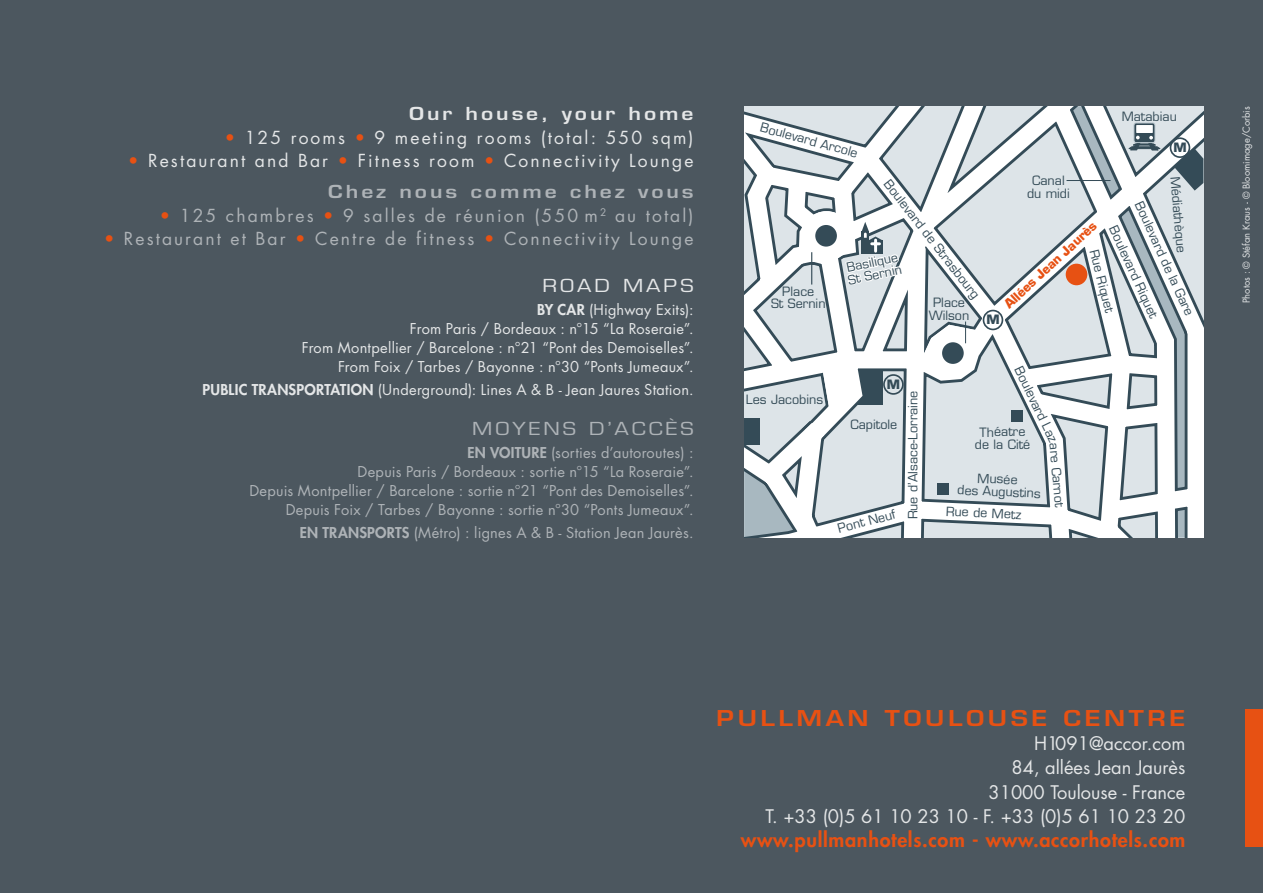
<style>
.page{position:relative;width:1263px;height:893px;background:#4c575f}
.page>*{position:absolute;margin:0;border:0;box-sizing:border-box;transform-origin:0 0}
.t1{font:600 21.3px "Eurostile";letter-spacing:.14em;color:#e75113;scale:1.2 1}
.t2{font:800 19.8px "Futura";letter-spacing:.035em;color:#e75113}
.t3{font:18.3px/24.3px "Futura";color:#e4e6e7;text-align:right}
.t4{font:17.55px "Futura";letter-spacing:.12em;color:#aeb3b7}
.t5{font:17.55px "Futura";letter-spacing:.12em;color:#e4e6e7}
.t6{font:600 17.55px "Eurostile";letter-spacing:.14em;color:#aeb3b7;scale:1.2 1}
.t7{font:600 17.55px "Eurostile";letter-spacing:.14em;color:#e4e6e7;scale:1.2 1}
.t8{font:17.55px "Eurostile";letter-spacing:.14em;color:#aeb3b7;scale:1.2 1}
.t9{font:17.55px "Eurostile";letter-spacing:.14em;color:#e4e6e7;scale:1.2 1}
.t10{font:14.55px/18.9px "Futura";letter-spacing:.02em;color:#aeb3b7;text-align:right}
.t11{font:14.55px/18.9px "Futura";letter-spacing:.015em;color:#e4e6e7;text-align:right}
.t12{font:12.6px/12.6px "Eurostile";color:#344b57;text-align:center}
.t13{font:700 12.6px "Eurostile";color:#e75113}
.t14{font:700 12.6px "Eurostile";color:#344b57}
.t15{font:9.45px "Futura";color:#e4e6e7}
.s1{color:#e75113}
.s2{font-weight:800}
</style>
<div class="page">
<svg style="left:744px;top:106px;width:459px;height:431px;background:#d3dadd"></svg>
<div style="left:802px;top:211px;width:49px;height:50px;background:#fff;border-radius:50%"></div>
<svg style="left:822px;top:359px;width:36px;height:60px;background:#edeff0"></svg>
<div style="left:815px;top:225px;width:22px;height:22px;background:#344b57;border-radius:50%"></div>
<div style="left:1066px;top:264px;width:21px;height:21px;background:#e75113;border-radius:50%"></div>
<svg style="left:1127px;top:122px;width:33px;height:29px"></svg>
<svg style="left:844px;top:222px;width:60px;height:76px;background:#d1d8db"></svg>
<hr style="left:1066px;top:180px;width:44px;height:1px;background:#344b57">
<svg style="left:923px;top:322px;width:65px;height:49px;background:#ccd2d5"></svg>
<hr style="left:811px;top:252px;width:1px;height:33px;background:#344b57">
<div style="left:983px;top:310px;width:20px;height:20px;border:2px solid #344b57;border-radius:50%"></div>
<div style="left:1170px;top:137px;width:20px;height:21px;border:2px solid #344b57;border-radius:50%"></div>
<div style="left:883px;top:374px;width:21px;height:21px;border:2px solid #344b57;border-radius:50%"></div>
<div style="left:1246px;top:709px;width:17px;height:138px;background:#e75113"></div>
<h3 class="t7" style="left:409px;top:103px;width:238px">Our house, your home</h3>
<h3 class="t5" style="left:225px;top:125px;width:470px"><span class="s1">•</span> 125 rooms <span class="s1">•</span> 9 meeting rooms (total: 550 sqm)</h3>
<h3 class="t5" style="left:128px;top:148px;width:567px"><span class="s1">•</span> Restaurant and Bar <span class="s1">•</span> Fitness room <span class="s1">•</span> Connectivity Lounge</h3>
<h3 class="t6" style="left:328px;top:181px;width:306px">Chez nous comme chez vous</h3>
<h3 class="t4" style="left:160px;top:203px;width:535px"><span class="s1">•</span> 125 chambres <span class="s1">•</span> 9 salles de réunion (550 m<sup>2</sup> au total)</h3>
<h3 class="t4" style="left:104px;top:227px;width:591px"><span class="s1">•</span> Restaurant et Bar <span class="s1">•</span> Centre de fitness <span class="s1">•</span> Connectivity Lounge</h3>
<h3 class="t9" style="left:542px;top:275px;width:127px">ROAD MAPS</h3>
<p class="t11" style="left:302px;top:300px;width:393px"><span class="s2">BY CAR</span> (Highway Exits):<br>From Paris / Bordeaux : n°15 “La Roseraie”.<br>From Montpellier / Barcelone : n°21 “Pont des Demoiselles”.<br>From Foix / Tarbes / Bayonne : n°30 “Ponts Jumeaux”.</p>
<p class="t11" style="left:203px;top:380px;width:492px"><span class="s2">PUBLIC TRANSPORTATION</span> (Underground): Lines A &amp; B - Jean Jaures Station.</p>
<h3 class="t8" style="left:472px;top:418px;width:186px">MOYENS D’ACCÈS</h3>
<p class="t10" style="left:249px;top:443px;width:446px"><span class="s2">EN VOITURE</span> (sorties d’autoroutes) :<br>Depuis Paris / Bordeaux : sortie n°15 “La Roseraie”.<br>Depuis Montpellier / Barcelone : sortie n°21 “Pont des Demoiselles”.<br>Depuis Foix / Tarbes / Bayonne : sortie n°30 “Ponts Jumeaux”.</p>
<p class="t10" style="left:300px;top:523px;width:395px"><span class="s2">EN TRANSPORTS</span> (Métro) : lignes A &amp; B - Station Jean Jaurès.</p>
<p class="t12" style="left:762px;top:121px;width:102px;rotate:15deg">Boulevard Arcole</p>
<p class="t12" style="left:771px;top:285px;width:56px">Place<br>St Sernin</p>
<p class="t12" style="left:891px;top:177px;width:149px;rotate:52deg">Boulevard de Strasbourg</p>
<p class="t12" style="left:844px;top:262px;width:56px;text-align:left;rotate:-12deg">Basilique<br>St Sernin</p>
<p class="t12" style="left:929px;top:297px;width:42px">Place<br>Wilson</p>
<p class="t12" style="left:1122px;top:110px;width:57px">Matabiau</p>
<p class="t14" style="left:1173px;top:140px;width:15px">M</p>
<p class="t12" style="left:1027px;top:174px;width:44px">Canal du midi</p>
<p class="t12" style="left:1181px;top:176px;width:78px;rotate:85deg">Médiathèque</p>
<p class="t12" style="left:1145px;top:199px;width:125px;rotate:66deg">Boulevard de la Gare</p>
<p class="t13" style="left:1001px;top:300px;width:122px;rotate:-43deg">Allées Jean Jaurès</p>
<p class="t12" style="left:1119px;top:224px;width:102px;rotate:66deg">Boulevard Riquet</p>
<p class="t12" style="left:1100px;top:248px;width:66px;rotate:76deg">Rue Riquet</p>
<p class="t14" style="left:986px;top:312px;width:15px">M</p>
<p class="t12" style="left:746px;top:393px;width:79px">Les Jacobins</p>
<p class="t12" style="left:1024px;top:364px;width:84px;rotate:64deg">Boulevard Laz</p>
<p class="t12" style="left:1060px;top:442px;width:66px;rotate:85deg">are Carnot</p>
<p class="t14" style="left:887px;top:376px;width:15px">M</p>
<p class="t12" style="left:907px;top:519px;width:130px;rotate:-90deg">Rue d’Alsace-Lorraine</p>
<p class="t12" style="left:850px;top:418px;width:48px">Capitole</p>
<p class="t12" style="left:975px;top:426px;width:57px">Théatre de la Cité</p>
<p class="t12" style="left:958px;top:471px;width:85px;rotate:3deg">Musée<br>des Augustins</p>
<p class="t12" style="left:836px;top:523px;width:61px;rotate:-15deg">Pont Neuf</p>
<p class="t12" style="left:946px;top:505px;width:77px;rotate:3deg">Rue de Metz</p>
<p class="t15" style="left:1240px;top:303px;width:199px;rotate:-90deg">Photos : © Stéfan Kraus - © Bloomimage/Corbis</p>
<h1 class="t1" style="left:717px;top:704px;width:392px">PULLMAN TOULOUSE CENTRE</h1>
<h3 class="t3" style="left:765px;top:731px;width:422px">H1091@accor.com<br>84, allées Jean Jaurès<br>31000 Toulouse - France<br>T. +33 (0)5 61 10 23 10 - F. +33 (0)5 61 10 23 20</h3>
<h2 class="t2" style="left:741px;top:827px;width:446px">WWW.PULLMANHOTELS.COM - WWW.ACCORHOTELS.COM</h2>
</div>
